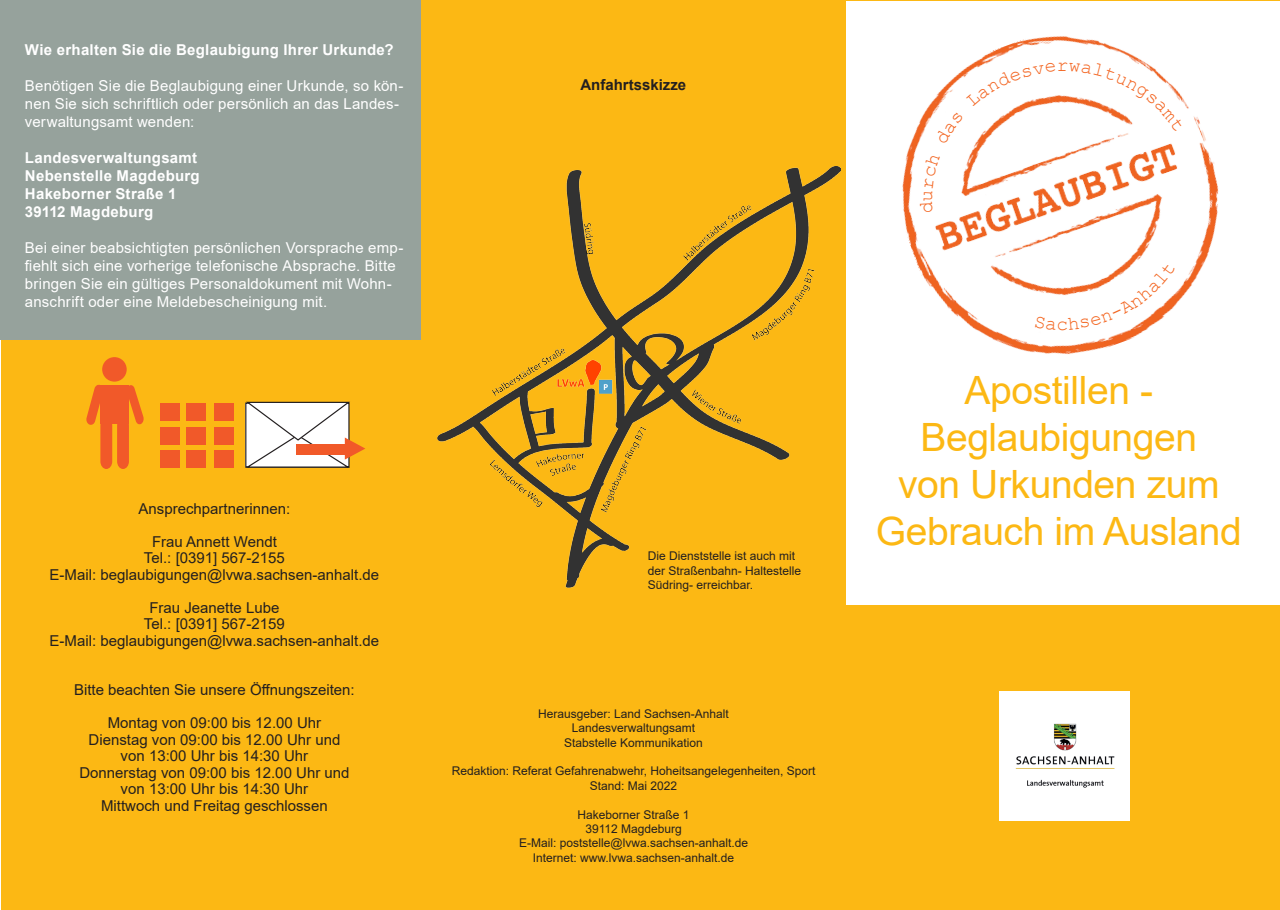
<style>
.page{position:relative;width:1280px;height:910px;background:#fff}
.page>*{position:absolute;margin:0;border:0;box-sizing:border-box;transform-origin:0 0}
.t1{font:39px/46.8px "Arial";letter-spacing:-.01em;color:#fcb814;text-align:center}
.t2{font:19.5px "Courier New";color:#f36521}
.t3{font:19.5px "Courier New";color:#f36621}
.t4{font:15px/16.5px "Arial";color:#231f20;text-align:center}
.t5{font:15px/18px "Arial";letter-spacing:.015em;color:#fff}
.t6{font:700 15px "Arial";letter-spacing:.02em;color:#fff}
.t7{font:700 15px "Arial";color:#231f20}
.t8{font:12px/14.4px "Arial";color:#231f20}
</style>
<div class="page">
<div style="left:1px;top:1px;width:1279px;height:909px;background:#fcb814"></div>
<img style="left:1000px;top:691px;width:129px;height:130px">
<div style="left:0;top:0;width:421px;height:339px;background:#96a29c"></div>
<div style="left:102px;top:357px;width:25px;height:25px;background:#f15929;border-radius:50%"></div>
<svg style="left:86px;top:384px;width:58px;height:85px"></svg>
<div style="left:161px;top:403px;width:19px;height:18px;background:#f15929"></div>
<div style="left:187px;top:403px;width:19px;height:18px;background:#f15929"></div>
<div style="left:214px;top:403px;width:19px;height:18px;background:#f15929"></div>
<div style="left:161px;top:427px;width:19px;height:18px;background:#f15929"></div>
<div style="left:187px;top:427px;width:19px;height:18px;background:#f15929"></div>
<div style="left:214px;top:427px;width:19px;height:18px;background:#f15929"></div>
<div style="left:161px;top:450px;width:19px;height:18px;background:#f15929"></div>
<div style="left:187px;top:450px;width:19px;height:18px;background:#f15929"></div>
<div style="left:214px;top:450px;width:19px;height:18px;background:#f15929"></div>
<svg style="left:245px;top:401px;width:120px;height:67px;background:#eaddc5"></svg>
<div style="left:296px;top:444px;width:49px;height:11px;background:#f15929"></div>
<img style="left:437px;top:167px;width:403px;height:421px">
<div style="left:846px;top:1px;width:434px;height:604px;background:#fff"></div>
<img style="left:857px;top:0;width:404px;height:354px">
<svg style="left:920px;top:153px;width:20px;height:60px"></svg>
<svg style="left:935px;top:63px;width:120px;height:81px"></svg>
<svg style="left:1069px;top:63px;width:115px;height:68px"></svg>
<svg style="left:1035px;top:316px;width:21px;height:14px"></svg>
<svg style="left:1068px;top:262px;width:107px;height:68px"></svg>
<p class="t6" style="left:25px;top:39px;width:370px">Wie erhalten Sie die Beglaubigung Ihrer Urkunde?</p>
<p class="t5" style="left:25px;top:76px;width:380px">Benötigen Sie die Beglaubigung einer Urkunde, so kön&shy;nen Sie sich schriftlich oder persönlich an das Landes&shy;verwaltungsamt wenden:</p>
<p class="t6" style="left:25px;top:147px;width:174px">Landesverwaltungsamt</p>
<p class="t6" style="left:25px;top:165px;width:176px">Nebenstelle Magdeburg</p>
<p class="t6" style="left:25px;top:183px;width:153px">Hakeborner Straße 1</p>
<p class="t6" style="left:25px;top:201px;width:130px">39112 Magdeburg</p>
<p class="t5" style="left:25px;top:238px;width:380px">Bei einer beabsichtigten persönlichen Vorsprache emp&shy;fiehlt sich eine vorherige telefonische Absprache. Bitte bringen Sie ein gültiges Personaldokument mit Wohn&shy;anschrift oder eine Meldebescheinigung mit.</p>
<p class="t7" style="left:580px;top:74px;width:107px">Anfahrtsskizze</p>
<p class="t4" style="left:139px;top:500px;width:153px">Ansprechpartnerinnen:</p>
<p class="t4" style="left:152px;top:533px;width:126px">Frau Annett Wendt</p>
<p class="t4" style="left:50px;top:549px;width:331px">Tel.: [0391] 567-2155<br>E-Mail: beglaubigungen@lvwa.sachsen-anhalt.de</p>
<p class="t4" style="left:50px;top:599px;width:331px">Frau Jeanette Lube<br>Tel.: [0391] 567-2159<br>E-Mail: beglaubigungen@lvwa.sachsen-anhalt.de</p>
<p class="t4" style="left:74px;top:681px;width:282px">Bitte beachten Sie unsere Öffnungszeiten:</p>
<p class="t4" style="left:108px;top:714px;width:215px">Montag von 09:00 bis 12.00 Uhr</p>
<p class="t4" style="left:89px;top:731px;width:253px">Dienstag von 09:00 bis 12.00 Uhr und von 13:00 Uhr bis 14:30 Uhr</p>
<p class="t4" style="left:79px;top:764px;width:272px">Donnerstag von 09:00 bis 12.00 Uhr und von 13:00 Uhr bis 14:30 Uhr</p>
<p class="t4" style="left:101px;top:797px;width:228px">Mittwoch und Freitag geschlossen</p>
<p class="t8" style="left:648px;top:549px;width:155px">Die Dienststelle ist auch mit der Straßenbahn- Haltestelle<br>Südring- erreichbar.</p>
<p class="t8" style="left:538px;top:706px;width:192px">Herausgeber: Land Sachsen-Anhalt</p>
<p class="t8" style="left:572px;top:721px;width:125px">Landesverwaltungsamt</p>
<p class="t8" style="left:564px;top:735px;width:140px">Stabstelle Kommunikation</p>
<p class="t8" style="left:452px;top:764px;width:365px">Redaktion: Referat Gefahrenabwehr, Hoheitsangelegenheiten, Sport</p>
<p class="t8" style="left:590px;top:778px;width:89px">Stand: Mai 2022</p>
<p class="t8" style="left:578px;top:807px;width:114px">Hakeborner Straße 1</p>
<p class="t8" style="left:585px;top:821px;width:98px">39112 Magdeburg</p>
<p class="t8" style="left:519px;top:836px;width:230px">E-Mail: poststelle@lvwa.sachsen-anhalt.de</p>
<p class="t8" style="left:533px;top:850px;width:203px">Internet: www.lvwa.sachsen-anhalt.de</p>
<p class="t2" style="left:1057px;top:53px;width:13px">r</p>
<p class="t3" style="left:1057px;top:311px;width:13px">c</p>
<p class="t1" style="left:920px;top:367px;width:278px">Apostillen -<br>Beglaubigungen</p>
<p class="t1" style="left:898px;top:461px;width:323px">von Urkunden zum</p>
<p class="t1" style="left:876px;top:507px;width:367px">Gebrauch im Ausland</p>
</div>
